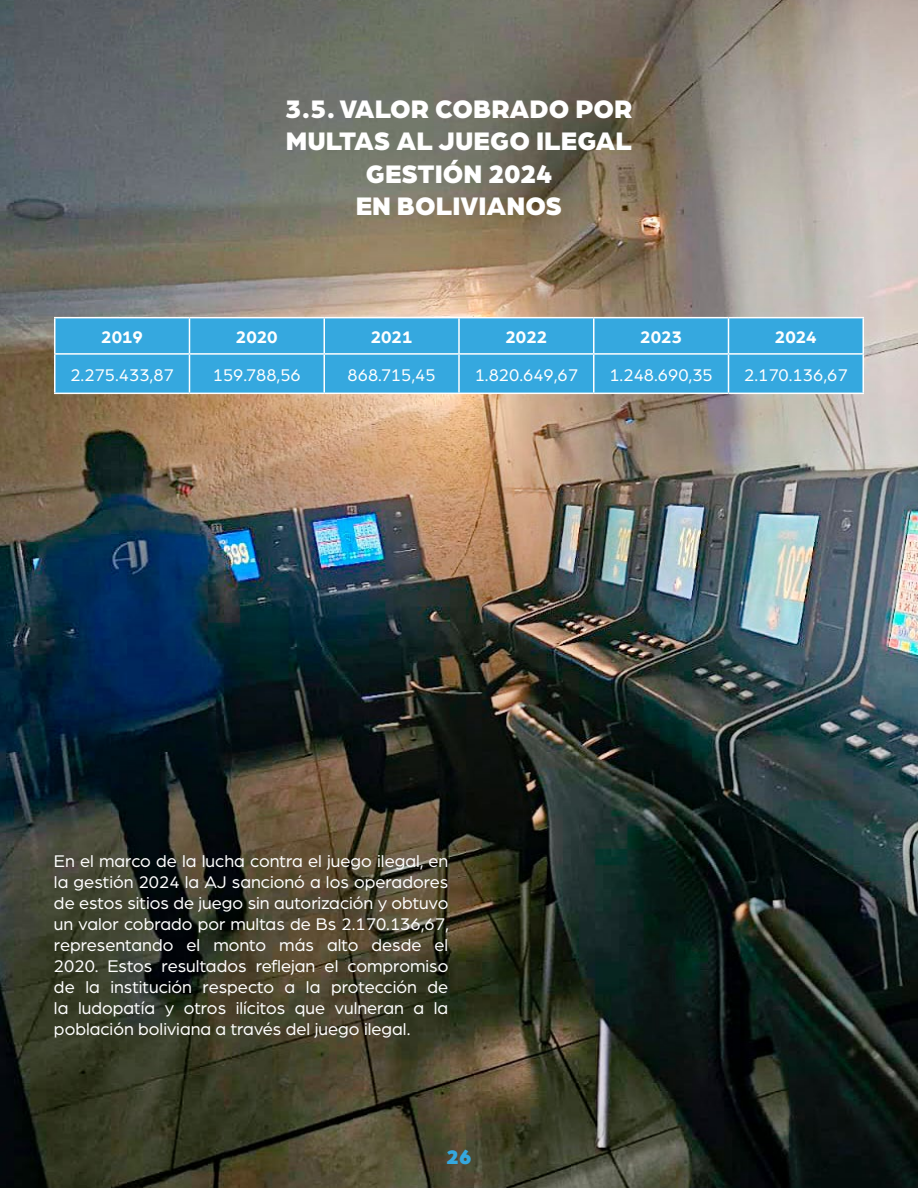
<style>
.page{position:relative;width:918px;height:1188px;background:#fff}
.page>*{position:absolute;margin:0;border:0;box-sizing:border-box;transform-origin:0 0}
.t1{font:900 27px/32.4px "Arboria";color:#fff;text-align:center}
.t2{font:900 21px "Arboria";color:#35a8df}
.t3{font:18px/21px "Arboria";color:#fff;text-align:justify}
.t4{font:700 18px "Arboria";color:#fff}
</style>
<div class="page">
<img style="left:0;top:0;width:918px;height:1188px">
<div style="left:56px;top:318px;width:806px;height:75px;background:#35a8df"></div>
<hr style="left:54px;top:317px;width:135px;height:1px;background:#fff">
<hr style="left:54px;top:318px;width:2px;height:35px;background:#fff">
<hr style="left:189px;top:317px;width:135px;height:1px;background:#fff">
<hr style="left:189px;top:318px;width:1px;height:35px;background:#fff">
<hr style="left:324px;top:317px;width:135px;height:1px;background:#fff">
<hr style="left:324px;top:318px;width:1px;height:35px;background:#fff">
<hr style="left:459px;top:317px;width:135px;height:1px;background:#fff">
<hr style="left:458px;top:318px;width:2px;height:35px;background:#fff">
<hr style="left:594px;top:317px;width:134px;height:1px;background:#fff">
<hr style="left:593px;top:318px;width:1px;height:35px;background:#fff">
<hr style="left:729px;top:317px;width:135px;height:1px;background:#fff">
<hr style="left:728px;top:318px;width:1px;height:35px;background:#fff">
<hr style="left:862px;top:318px;width:2px;height:35px;background:#fff">
<hr style="left:54px;top:353px;width:135px;height:2px;background:#fff">
<hr style="left:54px;top:355px;width:2px;height:38px;background:#fff">
<hr style="left:189px;top:353px;width:135px;height:2px;background:#fff">
<hr style="left:189px;top:355px;width:1px;height:38px;background:#fff">
<hr style="left:324px;top:353px;width:135px;height:2px;background:#fff">
<hr style="left:324px;top:355px;width:1px;height:38px;background:#fff">
<hr style="left:459px;top:353px;width:135px;height:2px;background:#fff">
<hr style="left:458px;top:355px;width:2px;height:38px;background:#fff">
<hr style="left:594px;top:353px;width:134px;height:2px;background:#fff">
<hr style="left:593px;top:355px;width:1px;height:38px;background:#fff">
<hr style="left:729px;top:353px;width:135px;height:2px;background:#fff">
<hr style="left:728px;top:355px;width:1px;height:38px;background:#fff">
<hr style="left:862px;top:355px;width:2px;height:38px;background:#fff">
<hr style="left:54px;top:393px;width:135px;height:1px;background:#fff">
<hr style="left:189px;top:393px;width:135px;height:1px;background:#fff">
<hr style="left:324px;top:393px;width:135px;height:1px;background:#fff">
<hr style="left:459px;top:393px;width:135px;height:1px;background:#fff">
<hr style="left:594px;top:393px;width:134px;height:1px;background:#fff">
<hr style="left:729px;top:393px;width:135px;height:1px;background:#fff">
<h1 class="t1" style="left:285px;top:91px;width:349px">3.5. VALOR COBRADO POR<br>MULTAS AL JUEGO ILEGAL<br>GESTIÓN 2024<br>EN BOLIVIANOS</h1>
<p class="t4" style="left:101px;top:325px;width:43px">2019</p>
<p class="t4" style="left:236px;top:325px;width:43px">2020</p>
<p class="t4" style="left:371px;top:325px;width:43px">2021</p>
<p class="t4" style="left:505px;top:325px;width:43px">2022</p>
<p class="t4" style="left:640px;top:325px;width:43px">2023</p>
<p class="t4" style="left:775px;top:325px;width:43px">2024</p>
<p class="t3" style="left:70px;top:364px;width:105px">2.275.433,87</p>
<p class="t3" style="left:213px;top:364px;width:89px">159.788,56</p>
<p class="t3" style="left:348px;top:364px;width:89px">868.715,45</p>
<p class="t3" style="left:475px;top:364px;width:105px">1.820.649,67</p>
<p class="t3" style="left:609px;top:364px;width:105px">1.248.690,35</p>
<p class="t3" style="left:744px;top:364px;width:105px">2.170.136,67</p>
<p class="t3" style="left:54px;top:849px;width:396px">En el marco de la lucha contra el juego ilegal, en la gestión 2024 la AJ sancionó a los operadores de estos sitios de juego sin autorización y obtuvo un valor cobrado por multas de Bs 2.170.136,67, representando el monto más alto desde el 2020. Estos resultados reflejan el compromiso de la institución respecto a la protección de la ludopatía y otros ilícitos que vulneran a la población boliviana a través del juego ilegal.</p>
<p class="t2" style="left:447px;top:1142px;width:26px">26</p>
</div>
